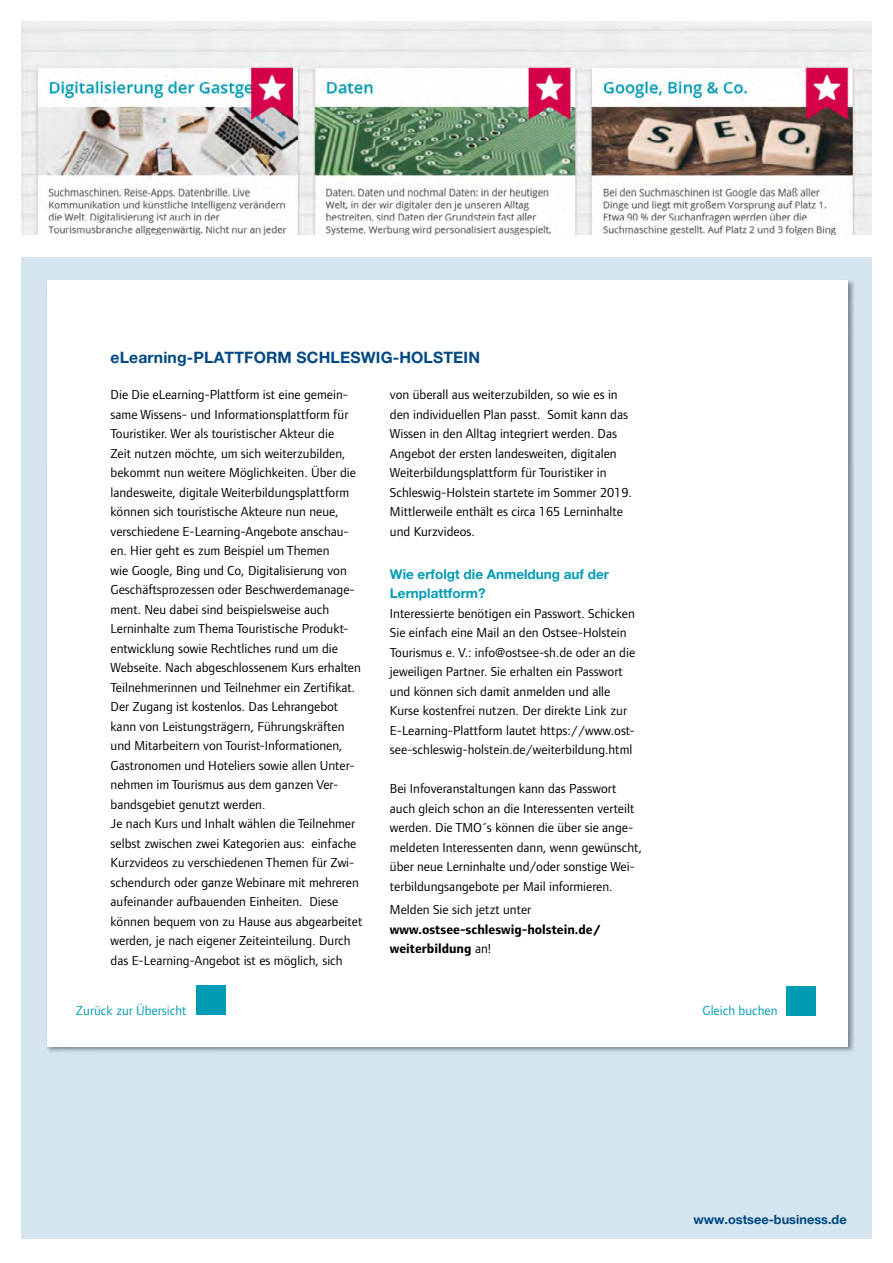
<style>
.page{position:relative;width:893px;height:1263px;background:#fff}
.page>*{position:absolute;margin:0;border:0;box-sizing:border-box;transform-origin:0 0}
.t1{font:700 15.75px "Helvetica Neue LT Pro";letter-spacing:.01em;color:#004883}
.t2{font:13.5px/19.5px "Foundry Form Sans";color:#000}
.t3{font:700 13.5px/19.5px "Foundry Form Sans";color:#000}
.t4{font:700 13.5px/19.5px "Helvetica Neue LT Pro";color:#009cb4}
.t5{font:13.5px "Foundry Form Sans";color:#009cb4}
.t6{font:700 12.75px "Helvetica Neue LT Pro";color:#004883}
.s1{font-weight:400}
</style>
<div class="page">
<div style="left:21px;top:257px;width:851px;height:981px;background:#d4e5ef"></div>
<img style="left:21px;top:21px;width:851px;height:214px">
<div style="left:47px;top:280px;width:801px;height:766px;background:#fff"></div>
<div style="left:786px;top:986px;width:30px;height:30px;background:#009cb4"></div>
<div style="left:196px;top:985px;width:30px;height:30px;background:#009cb4"></div>
<p class="t1" style="left:111px;top:347px;width:371px">eLearning-PLATTFORM SCHLESWIG-HOLSTEIN</p>
<p class="t2" style="left:111px;top:385px;width:253px">Die Die eLearning-Plattform ist eine gemein&shy;same Wissens- und Informationsplattform für Touristiker. Wer als touristischer Akteur die<br>Zeit nutzen möchte, um sich weiterzubilden, bekommt nun weitere Möglichkeiten. Über die landesweite, digitale Weiterbildungsplattform können sich touristische Akteure nun neue, verschiedene E-Learning-Angebote anschau&shy;en. Hier geht es zum Beispiel um Themen<br>wie Google, Bing und Co, Digitalisierung von Geschäftsprozessen oder Beschwerdemanage&shy;ment. Neu dabei sind beispielsweise auch Lerninhalte zum Thema Touristische Produkt&shy;entwicklung sowie Rechtliches rund um die Webseite. Nach abgeschlossenem Kurs erhalten Teilnehmerinnen und Teilnehmer ein Zertifikat.<br>Der Zugang ist kostenlos. Das Lehrangebot kann von Leistungsträgern, Führungskräften und Mitarbeitern von Tourist-Informationen, Gastronomen und Hoteliers sowie allen Unter&shy;nehmen im Tourismus aus dem ganzen Ver&shy;bandsgebiet genutzt werden.<br>Je nach Kurs und Inhalt wählen die Teilnehmer selbst zwischen zwei Kategorien aus: einfache Kurzvideos zu verschiedenen Themen für Zwi&shy;schendurch oder ganze Webinare mit mehreren aufeinander aufbauenden Einheiten. Diese können bequem von zu Hause aus abgearbeitet werden, je nach eigener Zeiteinteilung. Durch das E-Learning-Angebot ist es möglich, sich</p>
<p class="t2" style="left:390px;top:385px;width:243px">von überall aus weiterzubilden, so wie es in den individuellen Plan passt. Somit kann das Wissen in den Alltag integriert werden. Das Angebot der ersten landesweiten, digitalen Weiterbildungsplattform für Touristiker in Schleswig-Holstein startete im Sommer 2019.<br>Mittlerweile enthält es circa 165 Lerninhalte und Kurzvideos.</p>
<p class="t4" style="left:390px;top:564px;width:221px">Wie erfolgt die Anmeldung auf der<br>Lernplattform?</p>
<p class="t2" style="left:390px;top:604px;width:247px">Interessierte benötigen ein Passwort. Schicken Sie einfach eine Mail an den Ostsee-Holstein Tourismus e. V.: info@ostsee-sh.de oder an die jeweiligen Partner. Sie erhalten ein Passwort und können sich damit anmelden und alle Kurse kostenfrei nutzen. Der direkte Link zur E-Learning-Plattform lautet https://www.ost&shy;see-schleswig-holstein.de/weiterbildung.html</p>
<p class="t2" style="left:390px;top:779px;width:254px">Bei Infoveranstaltungen kann das Passwort auch gleich schon an die Interessenten verteilt werden. Die TMO´s können die über sie ange&shy;meldeten Interessenten dann, wenn gewünscht, über neue Lerninhalte und/oder sonstige Wei&shy;terbildungsangebote per Mail informieren.</p>
<p class="t2" style="left:390px;top:900px;width:143px">Melden Sie sich jetzt unter</p>
<p class="t3" style="left:390px;top:920px;width:213px">www.ostsee-schleswig-holstein.de/ weiterbildung <span class="s1">an!</span></p>
<p class="t5" style="left:76px;top:1002px;width:112px">Zurück zur Übersicht</p>
<p class="t5" style="left:702px;top:1002px;width:77px">Gleich buchen</p>
<p class="t6" style="left:693px;top:1211px;width:155px">www.ostsee-business.de</p>
</div>
